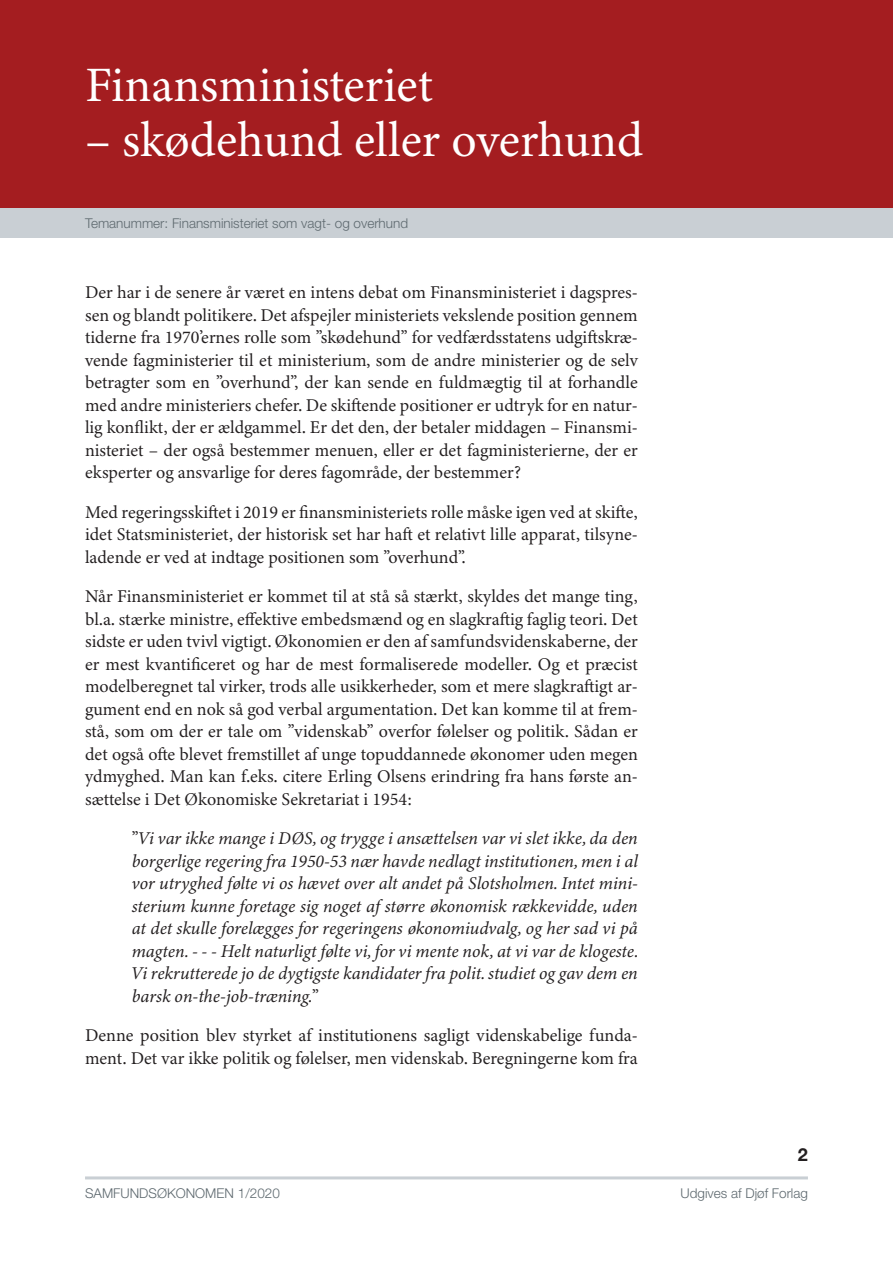
<style>
.page{position:relative;width:893px;height:1263px;background:#fff}
.page>*{position:absolute;margin:0;border:0;box-sizing:border-box;transform-origin:0 0}
.t1{font:49.5px "Minion 3";color:#fff}
.t2{font:18px/22.5px "Minion 3";color:#231f20;text-align:justify}
.t3{font:italic 18px/22.5px "Minion 3";color:#231f20;text-align:justify}
.t4{font:700 18px "Helvetica Neue LT Std";color:#231f20}
.t5{font:300 13.5px "Helvetica Neue LT Std";color:#5e696f}
.s1{font-style:normal}
</style>
<div class="page">
<div style="left:0;top:0;width:893px;height:213px;background:#a41d20"></div>
<div style="left:0;top:208px;width:893px;height:30px;background:#c9cfd4"></div>
<hr style="left:85px;top:1176px;width:723px;height:3px;background:#c9cfd4">
<h1 class="t1" style="left:85px;top:51px;width:349px">Finansministeriet</h1>
<h1 class="t1" style="left:85px;top:106px;width:560px">– skødehund eller overhund</h1>
<p class="t5" style="left:85px;top:215px;width:325px">Temanummer: Finansministeriet som vagt- og overhund</p>
<p class="t2" style="left:85px;top:281px;width:554px">Der har i de senere år været en intens debat om Finansministeriet i dagspres&shy;sen og blandt politikere. Det afspejler ministeriets vekslende position gennem tiderne fra 1970’ernes rolle som ”skødehund” for vedfærdsstatens udgiftskræ&shy;vende fagministerier til et ministerium, som de andre ministerier og de selv betragter som en ”overhund”, der kan sende en fuldmægtig til at forhandle med andre ministeriers chefer. De skiftende positioner er udtryk for en natur&shy;lig konflikt, der er ældgammel. Er det den, der betaler middagen – Finansmi&shy;nisteriet – der også bestemmer menuen, eller er det fagministerierne, der er eksperter og ansvarlige for deres fagområde, der bestemmer?</p>
<p class="t2" style="left:85px;top:500px;width:554px">Med regeringsskiftet i 2019 er finansministeriets rolle måske igen ved at skifte, idet Statsministeriet, der historisk set har haft et relativt lille apparat, tilsyne&shy;ladende er ved at indtage positionen som ”overhund”.</p>
<p class="t2" style="left:85px;top:585px;width:554px">Når Finansministeriet er kommet til at stå så stærkt, skyldes det mange ting, bl.a. stærke ministre, effektive embedsmænd og en slagkraftig faglig teori. Det sidste er uden tvivl vigtigt. Økonomien er den af samfundsvidenskaberne, der er mest kvantificeret og har de mest formaliserede modeller. Og et præcist modelberegnet tal virker, trods alle usikkerheder, som et mere slagkraftigt ar&shy;gument end en nok så god verbal argumentation. Det kan komme til at frem&shy;stå, som om der er tale om ”videnskab” overfor følelser og politik. Sådan er det også ofte blevet fremstillet af unge topuddannede økonomer uden megen ydmyghed. Man kan f.eks. citere Erling Olsens erindring fra hans første an&shy;sættelse i Det Økonomiske Sekretariat i 1954:</p>
<p class="t3" style="left:132px;top:827px;width:508px"><span class="s1">”</span>Vi var ikke mange i DØS, og trygge i ansættelsen var vi slet ikke, da den borgerlige regering fra 1950-53 nær havde nedlagt institutionen, men i al vor utryghed følte vi os hævet over alt andet på Slotsholmen. Intet mini&shy;sterium kunne foretage sig noget af større økonomisk rækkevidde, uden at det skulle forelægges for regeringens økonomiudvalg, og her sad vi på magten. - - - Helt naturligt følte vi, for vi mente nok, at vi var de klogeste.<br>Vi rekrutterede jo de dygtigste kandidater fra polit. studiet og gav dem en barsk on-the-job-træning.<span class="s1">”</span></p>
<p class="t2" style="left:85px;top:1024px;width:554px">Denne position blev styrket af institutionens sagligt videnskabelige funda&shy;ment. Det var ikke politik og følelser, men videnskab. Beregningerne kom fra</p>
<p class="t4" style="left:798px;top:1143px;width:12px">2</p>
<p class="t5" style="left:85px;top:1185px;width:196px">SAMFUNDSØKONOMEN 1/2020</p>
<p class="t5" style="left:681px;top:1185px;width:129px">Udgives af Djøf Forlag</p>
</div>
